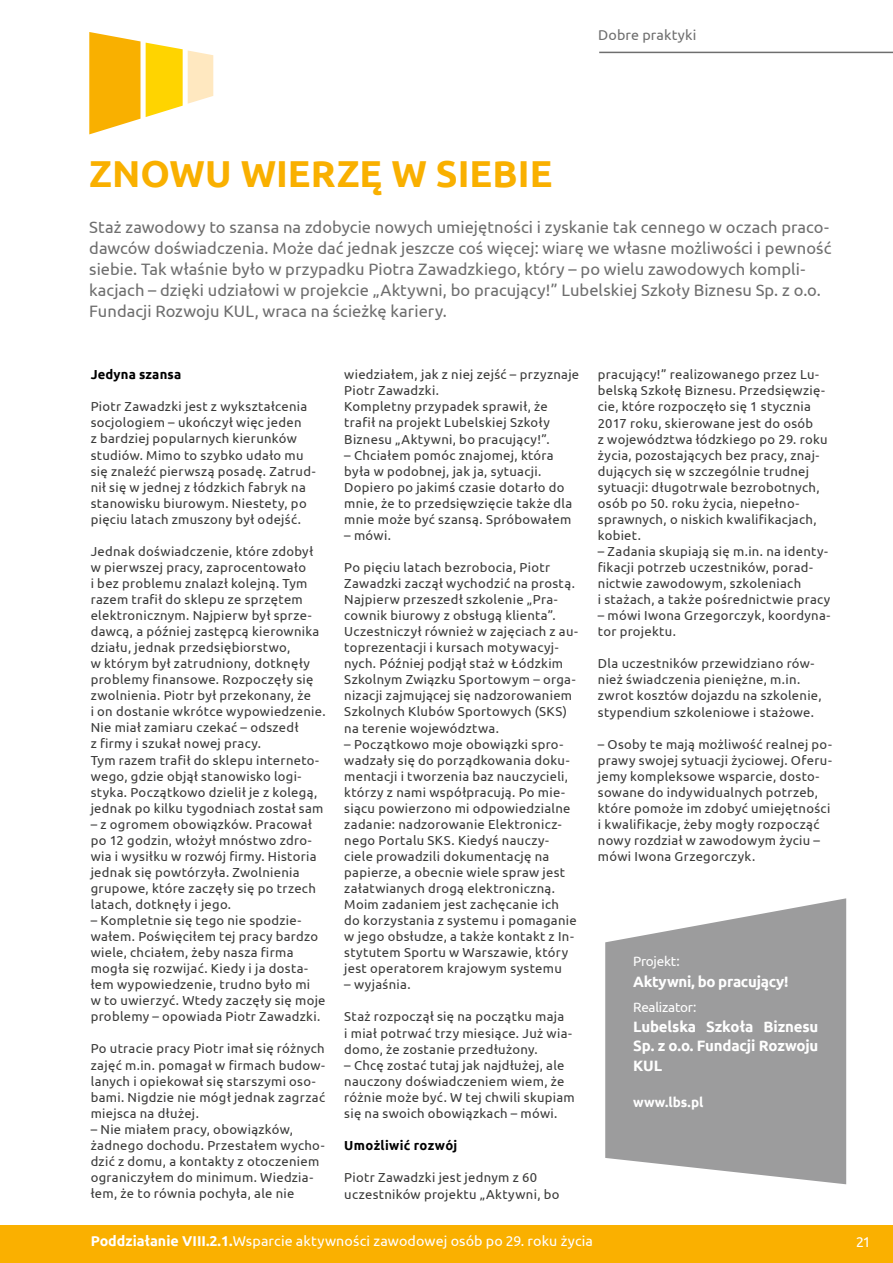
<style>
.page{position:relative;width:893px;height:1263px;background:#fff}
.page>*{position:absolute;margin:0;border:0;box-sizing:border-box;transform-origin:0 0}
.t1{font:700 37.5px "Ubuntu";color:#f9b000}
.t2{font:16.5px/21px "Ubuntu";letter-spacing:.005em;color:#6e6e6e}
.t3{font:700 15px/19.5px "Ubuntu";letter-spacing:-.01em;color:#fff;text-align:justify}
.t4{font:14.25px "Ubuntu";letter-spacing:.01em;color:#fff}
.t5{font:14.25px "Ubuntu";letter-spacing:.01em;color:#6e6e6e}
.t6{font:13.5px "Ubuntu";letter-spacing:-.02em;color:#fff}
.t7{font:700 13.5px "Ubuntu";letter-spacing:-.005em;color:#fff}
.t8{font:13.05px/16px "Ubuntu";letter-spacing:.025em;color:#3a3a39}
.t9{font:700 13.05px "Ubuntu";letter-spacing:.02em;color:#000}
.s1{font-weight:700}
</style>
<div class="page">
<svg style="left:605px;top:898px;width:241px;height:286px;background:#a8a8a9"></svg>
<svg style="left:89px;top:32px;width:124px;height:102px"></svg>
<div style="left:0;top:1226px;width:893px;height:37px;background:#fab000"></div>
<hr style="left:599px;top:52px;width:294px;height:1px;background:#6e6e6e">
<p class="t5" style="left:598px;top:26px;width:100px">Dobre praktyki</p>
<h1 class="t1" style="left:89px;top:151px;width:53px">Znowu</h1>
<h1 class="t1" style="left:241px;top:151px;width:25px">wierzę</h1>
<h1 class="t1" style="left:391px;top:151px;width:65px">w siebie</h1>
<p class="t2" style="left:89px;top:216px;width:744px">Staż zawodowy to szansa na zdobycie nowych umiejętności i zyskanie tak cennego w oczach praco&shy;dawców doświadczenia. Może dać jednak jeszcze coś więcej: wiarę we własne możliwości i pewność siebie. Tak właśnie było w przypadku Piotra Zawadzkiego, który – po wielu zawodowych kompli&shy;kacjach – dzięki udziałowi w projekcie „Aktywni, bo pracujący!” Lubelskiej Szkoły Biznesu Sp. z o.o.<br>Fundacji Rozwoju KUL, wraca na ścieżkę kariery.</p>
<p class="t9" style="left:91px;top:367px;width:92px">Jedyna szansa</p>
<p class="t8" style="left:91px;top:398px;width:226px">Piotr Zawadzki jest z wykształcenia socjologiem – ukończył więc jeden<br>z bardziej popularnych kierunków studiów. Mimo to szybko udało mu się znaleźć pierwszą posadę. Zatrud&shy;nił się w jednej z łódzkich fabryk na stanowisku biurowym. Niestety, po pięciu latach zmuszony był odejść.</p>
<p class="t8" style="left:91px;top:543px;width:236px">Jednak doświadczenie, które zdobył w pierwszej pracy, zaprocentowało<br>i bez problemu znalazł kolejną. Tym razem trafił do sklepu ze sprzętem elektronicznym. Najpierw był sprze&shy;dawcą, a później zastępcą kierownika działu, jednak przedsiębiorstwo,<br>w którym był zatrudniony, dotknęły problemy finansowe. Rozpoczęły się zwolnienia. Piotr był przekonany, że<br>i on dostanie wkrótce wypowiedzenie.<br>Nie miał zamiaru czekać – odszedł<br>z firmy i szukał nowej pracy.<br>Tym razem trafił do sklepu interneto&shy;wego, gdzie objął stanowisko logi&shy;styka. Początkowo dzielił je z kolegą, jednak po kilku tygodniach został sam</p>
<p class="t8" style="left:91px;top:816px;width:227px">– z ogromem obowiązków. Pracował po 12 godzin, włożył mnóstwo zdro&shy;wia i wysiłku w rozwój firmy. Historia jednak się powtórzyła. Zwolnienia grupowe, które zaczęły się po trzech latach, dotknęły i jego.</p>
<p class="t8" style="left:91px;top:912px;width:236px">– Kompletnie się tego nie spodzie&shy;wałem. Poświęciłem tej pracy bardzo wiele, chciałem, żeby nasza firma mogła się rozwijać. Kiedy i ja dosta&shy;łem wypowiedzenie, trudno było mi<br>w to uwierzyć. Wtedy zaczęły się moje problemy – opowiada Piotr Zawadzki.</p>
<p class="t8" style="left:91px;top:1040px;width:236px">Po utracie pracy Piotr imał się różnych zajęć m.in. pomagał w firmach budow&shy;lanych i opiekował się starszymi oso&shy;bami. Nigdzie nie mógł jednak zagrzać miejsca na dłużej.</p>
<p class="t8" style="left:91px;top:1121px;width:235px">– Nie miałem pracy, obowiązków, żadnego dochodu. Przestałem wycho&shy;dzić z domu, a kontakty z otoczeniem ograniczyłem do minimum. Wiedzia&shy;łem, że to równia pochyła, ale nie</p>
<p class="t8" style="left:344px;top:366px;width:236px">wiedziałem, jak z niej zejść – przyznaje<br>Piotr Zawadzki.<br>Kompletny przypadek sprawił, że trafił na projekt Lubelskiej Szkoły<br>Biznesu „Aktywni, bo pracujący!”.</p>
<p class="t8" style="left:344px;top:446px;width:230px">– Chciałem pomóc znajomej, która była w podobnej, jak ja, sytuacji.<br>Dopiero po jakimś czasie dotarło do mnie, że to przedsięwzięcie także dla mnie może być szansą. Spróbowałem</p>
<p class="t8" style="left:344px;top:527px;width:48px">– mówi.</p>
<p class="t8" style="left:344px;top:559px;width:235px">Po pięciu latach bezrobocia, Piotr Zawadzki zaczął wychodzić na prostą.<br>Najpierw przeszedł szkolenie „Pra&shy;cownik biurowy z obsługą klienta”.<br>Uczestniczył również w zajęciach z au&shy;toprezentacji i kursach motywacyj&shy;nych. Później podjął staż w Łódzkim Szkolnym Związku Sportowym – orga&shy;nizacji zajmującej się nadzorowaniem Szkolnych Klubów Sportowych (SKS) na terenie województwa.</p>
<p class="t8" style="left:344px;top:735px;width:234px">– Początkowo moje obowiązki spro&shy;wadzały się do porządkowania doku&shy;mentacji i tworzenia baz nauczycieli, którzy z nami współpracują. Po mie&shy;siącu powierzono mi odpowiedzialne zadanie: nadzorowanie Elektronicz&shy;nego Portalu SKS. Kiedyś nauczy&shy;ciele prowadzili dokumentację na papierze, a obecnie wiele spraw jest załatwianych drogą elektroniczną.<br>Moim zadaniem jest zachęcanie ich do korzystania z systemu i pomaganie w jego obsłudze, a także kontakt z In&shy;stytutem Sportu w Warszawie, który jest operatorem krajowym systemu</p>
<p class="t8" style="left:344px;top:976px;width:68px">– wyjaśnia.</p>
<p class="t8" style="left:344px;top:1008px;width:229px">Staż rozpoczął się na początku maja<br>i miał potrwać trzy miesiące. Już wia&shy;domo, że zostanie przedłużony.</p>
<p class="t8" style="left:344px;top:1056px;width:232px">– Chcę zostać tutaj jak najdłużej, ale nauczony doświadczeniem wiem, że różnie może być. W tej chwili skupiam się na swoich obowiązkach – mówi.</p>
<p class="t9" style="left:344px;top:1138px;width:115px">Umożliwić rozwój</p>
<p class="t8" style="left:344px;top:1169px;width:217px">Piotr Zawadzki jest jednym z 60 uczestników projektu „Aktywni, bo</p>
<p class="t8" style="left:598px;top:366px;width:231px">pracujący!” realizowanego przez Lu&shy;belską Szkołę Biznesu. Przedsięwzię&shy;cie, które rozpoczęło się 1 stycznia 2017 roku, skierowane jest do osób<br>z województwa łódzkiego po 29. roku życia, pozostających bez pracy, znaj&shy;dujących się w szczególnie trudnej sytuacji: długotrwale bezrobotnych, osób po 50. roku życia, niepełno&shy;sprawnych, o niskich kwalifikacjach, kobiet.</p>
<p class="t8" style="left:598px;top:543px;width:234px">– Zadania skupiają się m.in. na identy&shy;fikacji potrzeb uczestników, porad&shy;nictwie zawodowym, szkoleniach<br>i stażach, a także pośrednictwie pracy</p>
<p class="t8" style="left:598px;top:607px;width:234px">– mówi Iwona Grzegorczyk, koordyna&shy;tor projektu.</p>
<p class="t8" style="left:598px;top:655px;width:225px">Dla uczestników przewidziano rów&shy;nież świadczenia pieniężne, m.in. zwrot kosztów dojazdu na szkolenie, stypendium szkoleniowe i stażowe.</p>
<p class="t8" style="left:598px;top:735px;width:236px">– Osoby te mają możliwość realnej po&shy;prawy swojej sytuacji życiowej. Oferu&shy;jemy kompleksowe wsparcie, dosto&shy;sowane do indywidualnych potrzeb, które pomoże im zdobyć umiejętności i kwalifikacje, żeby mogły rozpocząć nowy rozdział w zawodowym życiu – mówi Iwona Grzegorczyk.</p>
<p class="t6" style="left:633px;top:953px;width:48px">Projekt:</p>
<p class="t3" style="left:633px;top:971px;width:157px">Aktywni, bo pracujący!</p>
<p class="t6" style="left:633px;top:999px;width:65px">Realizator:</p>
<p class="t3" style="left:633px;top:1016px;width:187px">Lubelska Szkoła Biznesu Sp. z o.o. Fundacji Rozwoju KUL</p>
<p class="t7" style="left:633px;top:1093px;width:72px">www.lbs.pl</p>
<p class="t4" style="left:91px;top:1233px;width:504px"><span class="s1">Poddziałanie VIII.2.1.</span>Wsparcie aktywności zawodowej osób po 29. roku życia</p>
<p class="t4" style="left:856px;top:1234px;width:14px">21</p>
</div>
